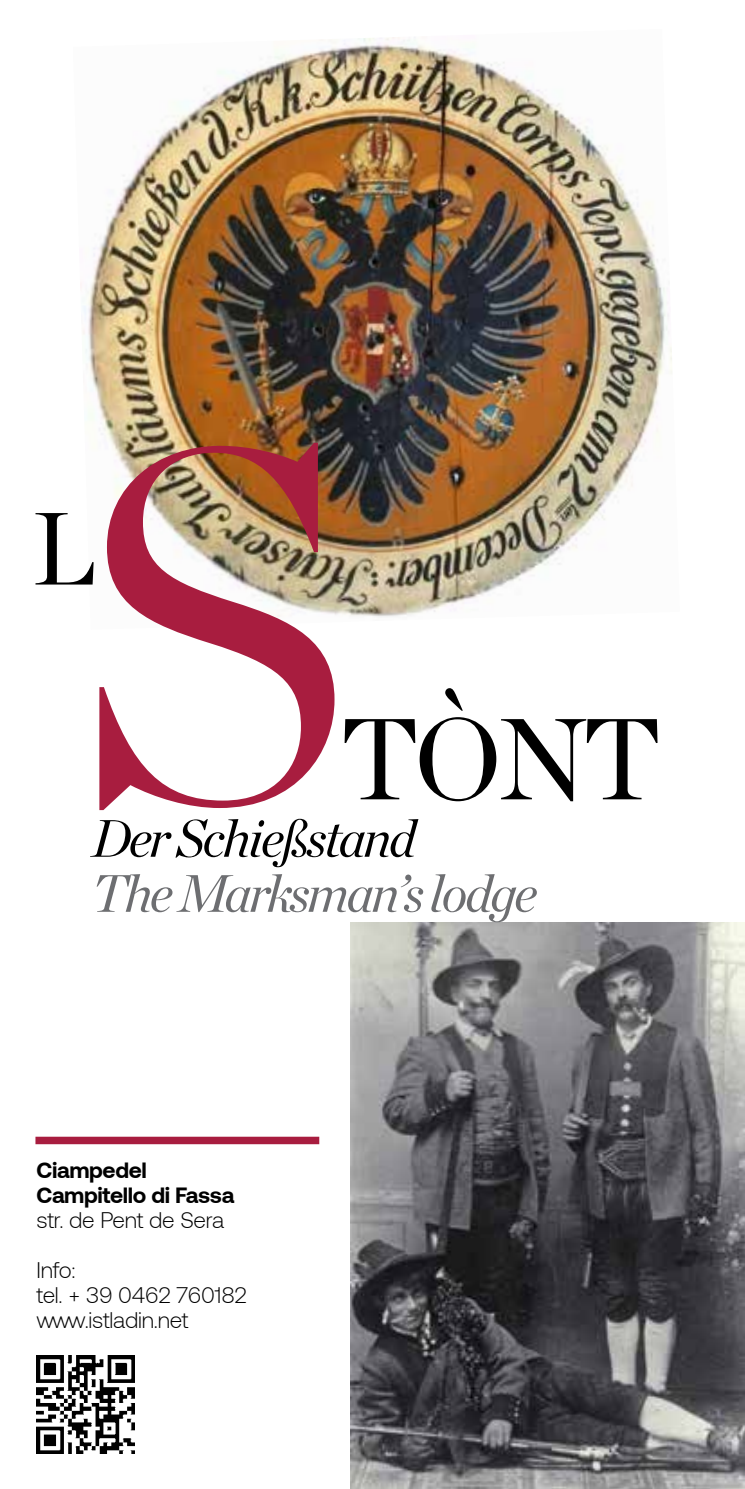
<style>
.page{position:relative;width:745px;height:1489px;background:#fff}
.page>*{position:absolute;margin:0;border:0;box-sizing:border-box;transform-origin:0 0}
.t1{font:300 499.5px "Chronicle Display";color:#a81d3f}
.t2{font:115px "Chronicle Display";color:#000}
.t3{font:102.5px "Chronicle Display";color:#000}
.t4{font:italic 52.5px "Chronicle Display";letter-spacing:-.04em;color:#6d6e71}
.t5{font:italic 52.5px "Chronicle Display";letter-spacing:-.04em;color:#000}
.t6{font:300 22.5px/25px "Aeonik";letter-spacing:-.01em;color:#000}
.t7{font:700 22.5px/25px "Aeonik";letter-spacing:-.015em;color:#000}
</style>
<div class="page">
<img style="left:80px;top:37px;width:592px;height:580px">
<img style="left:350px;top:922px;width:394px;height:566px">
<img style="left:37px;top:1355px;width:98px;height:98px">
<div style="left:35px;top:1136px;width:284px;height:8px;background:#a81d3f"></div>
<h1 class="t1" style="left:71px;top:245px;width:288px">S</h1>
<h3 class="t3" style="left:32px;top:470px;width:60px">L</h3>
<h2 class="t2" style="left:340px;top:671px;width:314px">tònt</h2>
<h3 class="t5" style="left:92px;top:797px;width:325px">Der Schießstand</h3>
<h3 class="t4" style="left:92px;top:852px;width:446px">The Marksman’s lodge</h3>
<p class="t7" style="left:36px;top:1157px;width:199px">Ciampedel<br>Campitello di Fassa</p>
<p class="t6" style="left:36px;top:1207px;width:189px">str. de Pent de Sera</p>
<p class="t6" style="left:36px;top:1257px;width:212px">Info:<br>tel. + 39 0462 760182 www.istladin.net</p>
</div>
